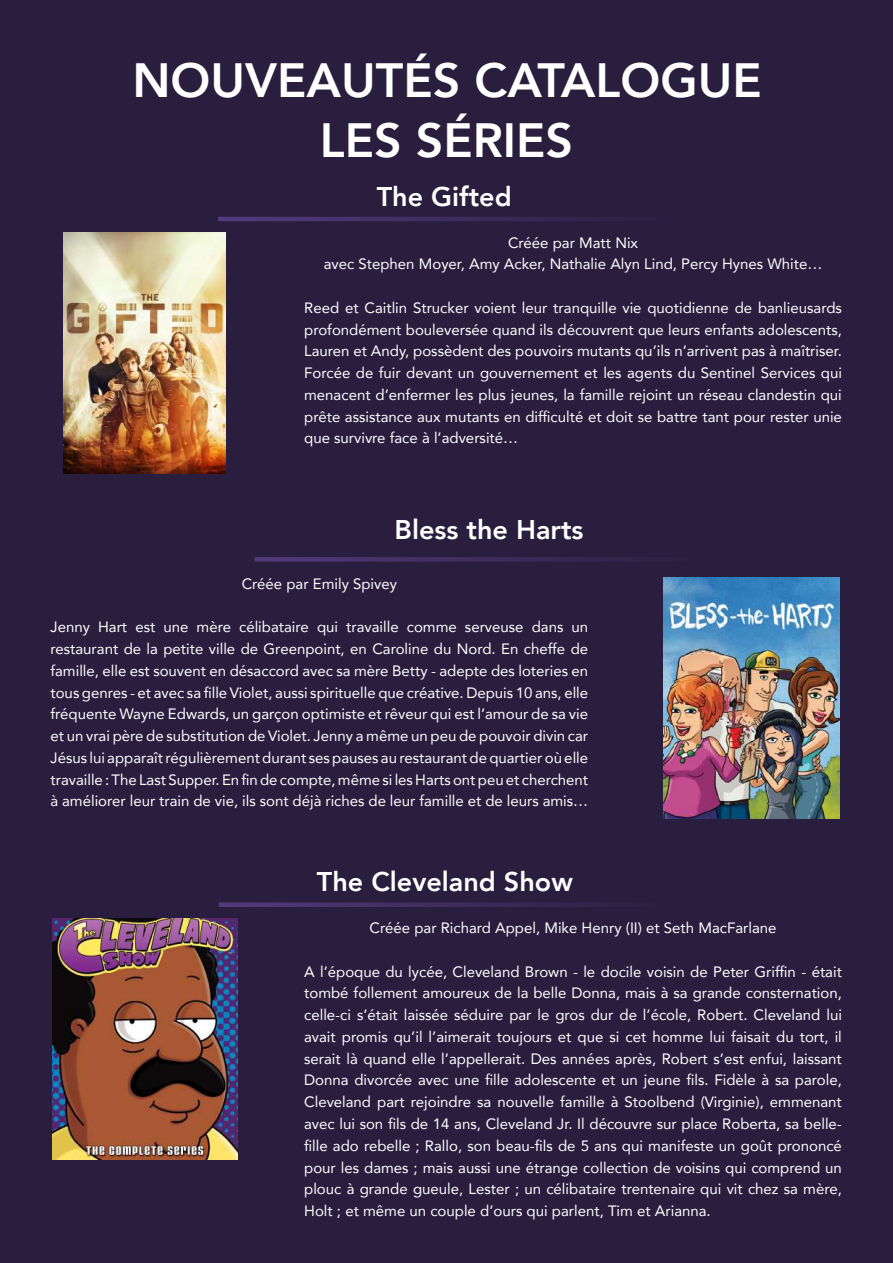
<style>
.page{position:relative;width:893px;height:1263px;background:#291e3e}
.page>*{position:absolute;margin:0;border:0;box-sizing:border-box;transform-origin:0 0}
.t1{font:800 48px/60px "Avenir";color:#fff;text-align:center}
.t2{font:800 27px "Avenir";color:#fff}
.t3{font:15px/21.8px "Avenir";color:#fff;text-align:justify}
</style>
<div class="page">
<svg style="left:218px;top:217px;width:465px;height:4px;background:#3d2c5c"></svg>
<img style="left:63px;top:233px;width:163px;height:240px">
<svg style="left:219px;top:902px;width:464px;height:5px;background:#3b2b59"></svg>
<img style="left:53px;top:918px;width:185px;height:241px">
<svg style="left:255px;top:557px;width:464px;height:5px;background:#3b2b59"></svg>
<img style="left:663px;top:577px;width:176px;height:241px">
<h1 class="t1" style="left:132px;top:51px;width:631px">NOUVEAUTÉS CATALOGUE<br>LES SÉRIES</h1>
<h2 class="t2" style="left:377px;top:175px;width:137px">The Gifted</h2>
<p class="t3" style="left:324px;top:231px;width:500px;text-align:center">Créée par Matt Nix<br>avec Stephen Moyer, Amy Acker, Nathalie Alyn Lind, Percy Hynes White…</p>
<p class="t3" style="left:304px;top:296px;width:539px">Reed et Caitlin Strucker voient leur tranquille vie quotidienne de banlieusards profondément bouleversée quand ils découvrent que leurs enfants adolescents, Lauren et Andy, possèdent des pouvoirs mutants qu’ils n’arrivent pas à maîtriser.<br>Forcée de fuir devant un gouvernement et les agents du Sentinel Services qui menacent d’enfermer les plus jeunes, la famille rejoint un réseau clandestin qui prête assistance aux mutants en difficulté et doit se battre tant pour rester unie que survivre face à l’adversité…</p>
<h2 class="t2" style="left:395px;top:508px;width:190px">Bless the Harts</h2>
<p class="t3" style="left:242px;top:572px;width:157px">Créée par Emily Spivey</p>
<p class="t3" style="left:50px;top:616px;width:539px">Jenny Hart est une mère célibataire qui travaille comme serveuse dans un restaurant de la petite ville de Greenpoint, en Caroline du Nord. En cheffe de famille, elle est souvent en désaccord avec sa mère Betty - adepte des loteries en tous genres - et avec sa fille Violet, aussi spirituelle que créative. Depuis 10 ans, elle fréquente Wayne Edwards, un garçon optimiste et rêveur qui est l’amour de sa vie et un vrai père de substitution de Violet. Jenny a même un peu de pouvoir divin car Jésus lui apparaît régulièrement durant ses pauses au restaurant de quartier où elle travaille : The Last Supper. En fin de compte, même si les Harts ont peu et cherchent à améliorer leur train de vie, ils sont déjà riches de leur famille et de leurs amis…</p>
<h2 class="t2" style="left:317px;top:861px;width:257px">The Cleveland Show</h2>
<p class="t3" style="left:370px;top:917px;width:408px">Créée par Richard Appel, Mike Henry (II) et Seth MacFarlane</p>
<p class="t3" style="left:304px;top:960px;width:539px">A l’époque du lycée, Cleveland Brown - le docile voisin de Peter Griffin - était tombé follement amoureux de la belle Donna, mais à sa grande consternation, celle-ci s’était laissée séduire par le gros dur de l’école, Robert. Cleveland lui avait promis qu’il l’aimerait toujours et que si cet homme lui faisait du tort, il serait là quand elle l’appellerait. Des années après, Robert s’est enfui, laissant Donna divorcée avec une fille adolescente et un jeune fils. Fidèle à sa parole, Cleveland part rejoindre sa nouvelle famille à Stoolbend (Virginie), emmenant avec lui son fils de 14 ans, Cleveland Jr. Il découvre sur place Roberta, sa belle&shy;fille ado rebelle ; Rallo, son beau-fils de 5 ans qui manifeste un goût prononcé pour les dames ; mais aussi une étrange collection de voisins qui comprend un plouc à grande gueule, Lester ; un célibataire trentenaire qui vit chez sa mère, Holt ; et même un couple d’ours qui parlent, Tim et Arianna.</p>
</div>
